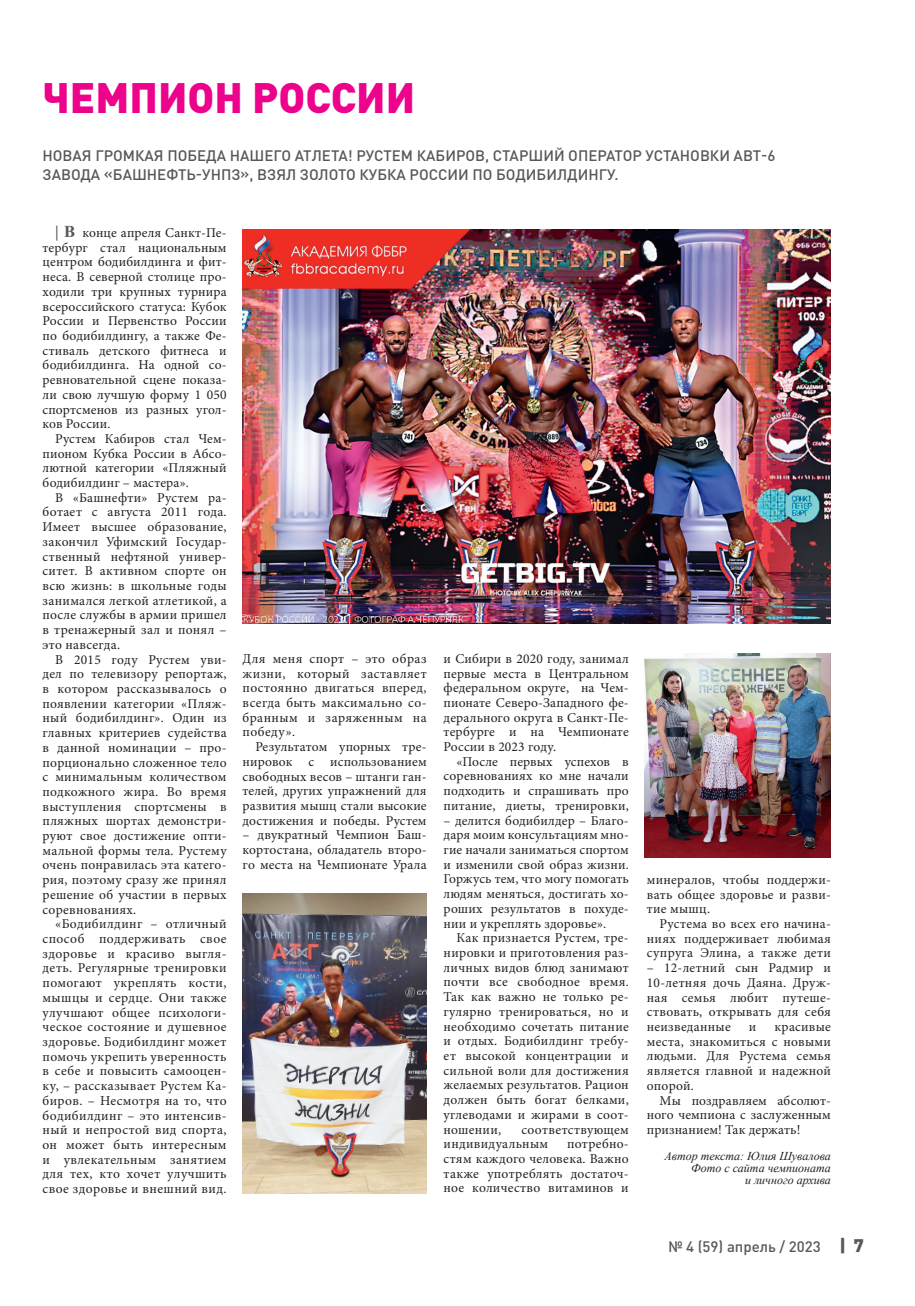
<style>
.page{position:relative;width:915px;height:1306px;background:#fff}
.page>*{position:absolute;margin:0;border:0;box-sizing:border-box;transform-origin:0 0}
.t1{font:900 42px "DIN Pro";color:#ed028c}
.t2{font:500 15px/19.5px "DIN Pro";color:#57585a}
.t3{font:13.5px/14.7px "Minion Pro";letter-spacing:.02em;color:#231f20;text-align:justify}
.t4{font:italic 12px/12px "Times New Roman";color:#231f20;text-align:right}
.s1{font-family:"Times New Roman";font-weight:700;font-size:16.5px;color:#57585a}
.s2{font-weight:900;font-size:18px}
</style>
<div class="page">
<img style="left:242px;top:229px;width:588px;height:394px">
<img style="left:242px;top:893px;width:184px;height:300px">
<img style="left:644px;top:653px;width:186px;height:204px">
<h1 class="t1" style="left:43px;top:69px;width:374px">ЧЕМПИОН РОССИИ</h1>
<p class="t2" style="left:43px;top:145px;width:734px">НОВАЯ ГРОМКАЯ ПОБЕДА НАШЕГО АТЛЕТА! РУСТЕМ КАБИРОВ, СТАРШИЙ ОПЕРАТОР УСТАНОВКИ АВТ-6<br>ЗАВОДА «БАШНЕФТЬ-УНПЗ», ВЗЯЛ ЗОЛОТО КУБКА РОССИИ ПО БОДИБИЛДИНГУ.</p>
<p class="t3" style="left:43px;top:225px;width:185px;text-indent:13px"><span class="s1">| В</span> конце апреля Санкт-Пе&shy;тербург стал национальным центром бодибилдинга и фит&shy;неса. В северной столице про&shy;ходили три крупных турнира всероссийского статуса: Кубок России и Первенство России по бодибилдингу, а также Фе&shy;стиваль детского фитнеса и бодибилдинга. На одной со&shy;ревновательной сцене показа&shy;ли свою лучшую форму 1 050 спортсменов из разных угол&shy;ков России.</p>
<p class="t3" style="left:43px;top:431px;width:185px;text-indent:13px">Рустем Кабиров стал Чем&shy;пионом Кубка России в Абсо&shy;лютной категории «Пляжный бодибилдинг – мастера».</p>
<p class="t3" style="left:43px;top:490px;width:185px;text-indent:13px">В «Башнефти» Рустем ра&shy;ботает с августа 2011 года.<br>Имеет высшее образование, закончил Уфимский Государ&shy;ственный нефтяной универ&shy;ситет. В активном спорте он всю жизнь: в школьные годы занимался легкой атлетикой, а после службы в армии пришел в тренажерный зал и понял – это навсегда.</p>
<p class="t3" style="left:43px;top:652px;width:185px;text-indent:13px">В 2015 году Рустем уви&shy;дел по телевизору репортаж, в котором рассказывалось о появлении категории «Пляж&shy;ный бодибилдинг». Один из главных критериев судейства в данной номинации – про&shy;порционально сложенное тело с минимальным количеством подкожного жира. Во время выступления спортсмены в пляжных шортах демонстри&shy;руют свое достижение опти&shy;мальной формы тела. Рустему очень понравилась эта катего&shy;рия, поэтому сразу же принял решение об участии в первых соревнованиях.</p>
<p class="t3" style="left:43px;top:916px;width:185px;text-indent:13px">«Бодибилдинг – отличный способ поддерживать свое здоровье и красиво выгля&shy;деть. Регулярные тренировки помогают укреплять кости, мышцы и сердце. Они также улучшают общее психологи&shy;ческое состояние и душевное здоровье. Бодибилдинг может помочь укрепить уверенность в себе и повысить самооцен&shy;ку, – рассказывает Рустем Ка&shy;биров. – Несмотря на то, что бодибилдинг – это интенсив&shy;ный и непростой вид спорта, он может быть интересным и увлекательным занятием для тех, кто хочет улучшить свое здоровье и внешний вид.</p>
<p class="t3" style="left:242px;top:651px;width:185px">Для меня спорт – это образ жизни, который заставляет постоянно двигаться вперед, всегда быть максимально со&shy;бранным и заряженным на победу».</p>
<p class="t3" style="left:242px;top:739px;width:185px;text-indent:13px">Результатом упорных тре&shy;нировок с использованием свободных весов – штанги ган&shy;телей, других упражнений для развития мышц стали высокие достижения и победы. Рустем</p>
<p class="t3" style="left:242px;top:827px;width:185px">– двукратный Чемпион Баш&shy;кортостана, обладатель второ&shy;го места на Чемпионате Урала</p>
<p class="t3" style="left:443px;top:651px;width:186px">и Сибири в 2020 году, занимал первые места в Центральном федеральном округе, на Чем&shy;пионате Северо-Западного фе&shy;дерального округа в Санкт-Пе&shy;тербурге и на Чемпионате России в 2023 году.</p>
<p class="t3" style="left:443px;top:754px;width:186px;text-indent:13px">«После первых успехов в соревнованиях ко мне начали подходить и спрашивать про питание, диеты, тренировки,</p>
<p class="t3" style="left:443px;top:813px;width:186px">– делится бодибилдер – Благо&shy;даря моим консультациям мно&shy;гие начали заниматься спортом и изменили свой образ жизни.<br>Горжусь тем, что могу помогать людям меняться, достигать хо&shy;роших результатов в похуде&shy;нии и укреплять здоровье».</p>
<p class="t3" style="left:443px;top:930px;width:186px;text-indent:13px">Как признается Рустем, тре&shy;нировки и приготовления раз&shy;личных видов блюд занимают почти все свободное время.<br>Так как важно не только ре&shy;гулярно тренироваться, но и необходимо сочетать питание и отдых. Бодибилдинг требу&shy;ет высокой концентрации и сильной воли для достижения желаемых результатов. Рацион должен быть богат белками, углеводами и жирами в соот&shy;ношении,</p>
<p class="t3" style="left:443px;top:1121px;width:186px;text-indent:78px">соответствующем индивидуальным</p>
<p class="t3" style="left:443px;top:1136px;width:186px;text-indent:123px">потребно&shy;стям каждого человека. Важно также употреблять достаточ&shy;ное количество витаминов и</p>
<p class="t3" style="left:646px;top:872px;width:185px">минералов, чтобы поддержи&shy;вать общее здоровье и разви&shy;тие мышц.</p>
<p class="t3" style="left:646px;top:916px;width:185px;text-indent:13px">Рустема во всех его начина&shy;ниях поддерживает любимая супруга Элина, а также дети</p>
<p class="t3" style="left:646px;top:960px;width:185px">– 12-летний сын Радмир и 10-летняя дочь Даяна. Друж&shy;ная семья любит путеше&shy;ствовать, открывать для себя неизведанные</p>
<p class="t3" style="left:646px;top:1019px;width:185px;text-indent:128px">красивые места, знакомиться с новыми людьми. Для Рустема семья является главной и надежной опорой.</p>
<p class="t3" style="left:646px;top:1092px;width:185px;text-indent:13px">Мы поздравляем абсолют&shy;ного чемпиона с заслуженным признанием! Так держать!</p>
<p class="t4" style="left:664px;top:1149px;width:168px">Автор текста: Юлия Шувалова<br>Фото с сайта чемпионата<br>и личного архива</p>
<p class="t3" style="left:748px;top:1019px;width:9px">и</p>
<p class="t2" style="left:668px;top:1235px;width:197px">№ 4 (59) апрель / 2023 <span class="s2">| 7</span></p>
</div>
